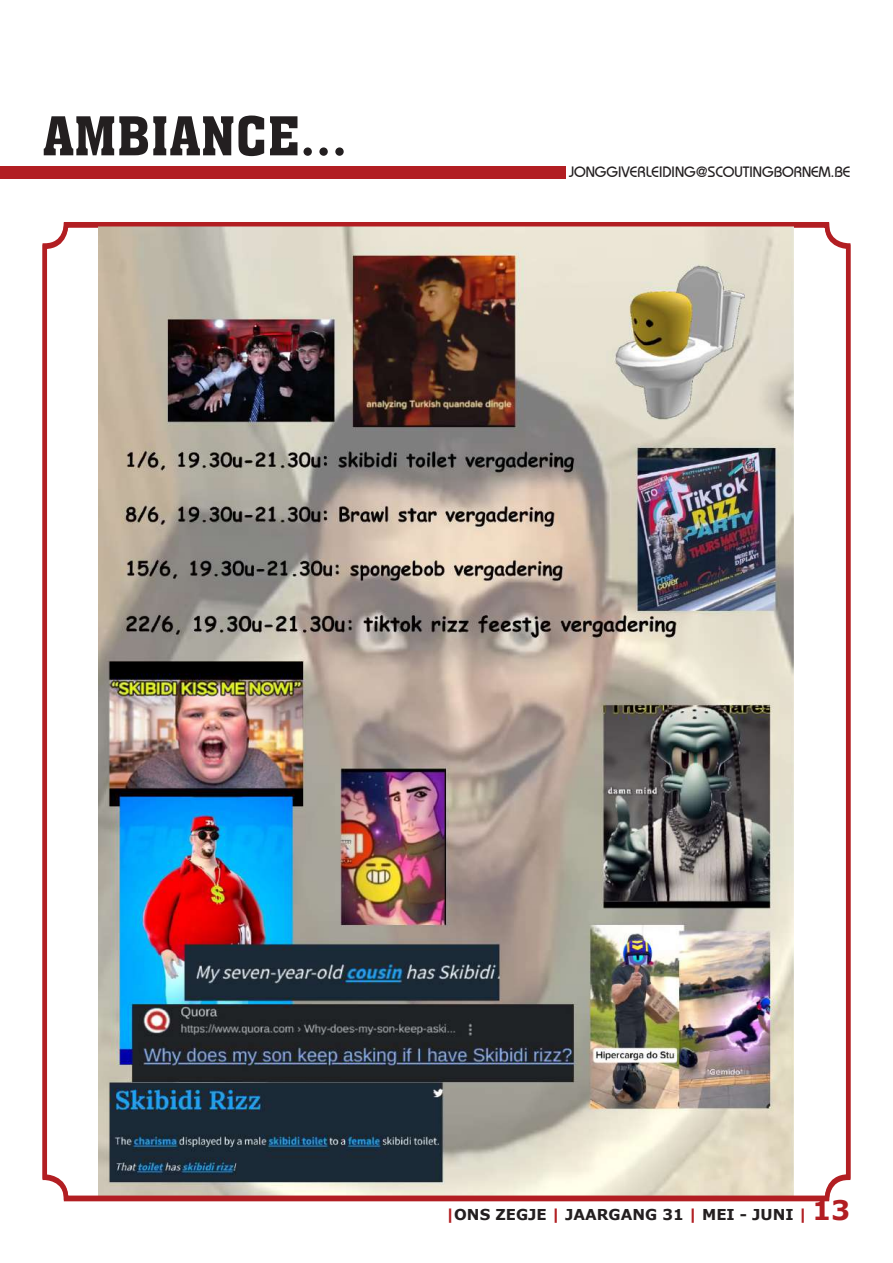
<style>
.page{position:relative;width:893px;height:1263px;background:#fff}
.page>*{position:absolute;margin:0;border:0;box-sizing:border-box;transform-origin:0 0}
.t1{font:52.5px "Aachen BT";color:#231f20}
.t2{font:15px "Bimini Normal";color:#231f20}
.t3{font:700 15px "Verdana";color:#231f20}
.s1{color:#b21e22}
.s2{font-size:27px;color:#b21e22}
</style>
<div class="page">
<div style="left:0;top:166px;width:565px;height:13px;background:#b21e22"></div>
<img style="left:99px;top:227px;width:694px;height:968px">
<div style="left:43px;top:222px;width:807px;height:978px;border:4px solid #b21e22;border-radius:21px"></div>
<h1 class="t1" style="left:43px;top:103px;width:306px">AMBIANCE...</h1>
<p class="t2" style="left:569px;top:163px;width:283px">JONGGIVERLEIDING@SCOUTINGBORNEM.BE</p>
<p class="t3" style="left:446px;top:1205px;width:406px"><span class="s1">|</span>ONS ZEGJE <span class="s1">|</span> JAARGANG 31 <span class="s1">|</span> MEI - JUNI <span class="s1">|</span> <span class="s2">13</span></p>
</div>
